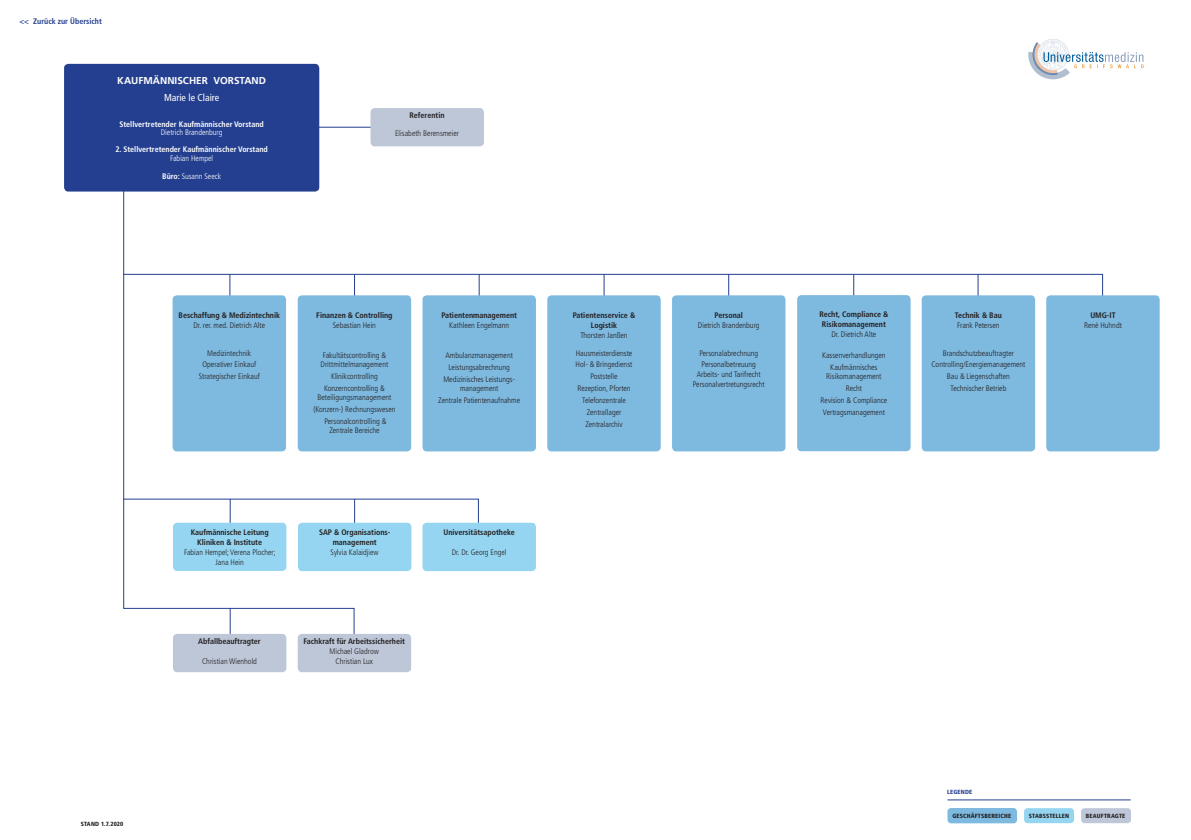
<style>
.page{position:relative;width:1191px;height:840px;background:#fff}
.page>*{position:absolute;margin:0;border:0;box-sizing:border-box;transform-origin:0 0}
.t1{font:700 10px "Frutiger LT Std";color:#fff}
.t2{font:condensed 10px "Frutiger LT Std";color:#fff}
.t3{font:300 condensed 8px/11.8px "Frutiger LT Std";color:#231f20;text-align:center}
.t4{font:700 condensed 8px/10px "Frutiger LT Std";color:#231f20;text-align:center}
.t5{font:700 condensed 8px "Frutiger LT Std";color:#fff}
.t6{font:300 condensed 8px/17.5px "Frutiger LT Std";color:#fff;text-align:center}
.t7{font:700 condensed 8px "Frutiger LT Std";color:#243f8f}
.t8{font:900 condensed 6px "Frutiger LT Std";letter-spacing:.03em;color:#231f20}
.t9{font:900 condensed 6px "Frutiger LT Std";letter-spacing:.03em;color:#243f8f}
.s1{font-weight:700}
</style>
<div class="page">
<svg style="left:355px;top:273px;width:748px;height:28px"></svg>
<svg style="left:1028px;top:39px;width:115px;height:40px"></svg>
<div style="left:64px;top:64px;width:255px;height:127px;background:#243f8f;border-radius:4px"></div>
<div style="left:1024px;top:807px;width:50px;height:15px;background:#95d5f1;border-radius:4px"></div>
<div style="left:1081px;top:807px;width:50px;height:15px;background:#bdc7d8;border-radius:4px"></div>
<div style="left:947px;top:807px;width:70px;height:15px;background:#7eb9df;border-radius:4px"></div>
<hr style="left:947px;top:799px;width:183px;height:1px;background:#243f8f">
<div style="left:672px;top:295px;width:113px;height:156px;background:#7eb9df;border-radius:4px"></div>
<div style="left:298px;top:295px;width:113px;height:156px;background:#7eb9df;border-radius:4px"></div>
<div style="left:422px;top:295px;width:114px;height:156px;background:#7eb9df;border-radius:4px"></div>
<div style="left:547px;top:295px;width:113px;height:156px;background:#7eb9df;border-radius:4px"></div>
<div style="left:921px;top:295px;width:114px;height:156px;background:#7eb9df;border-radius:4px"></div>
<div style="left:1046px;top:295px;width:113px;height:156px;background:#7eb9df;border-radius:4px"></div>
<div style="left:797px;top:295px;width:113px;height:156px;background:#7eb9df;border-radius:4px"></div>
<svg style="left:123px;top:178px;width:232px;height:455px"></svg>
<svg style="left:123px;top:498px;width:356px;height:27px"></svg>
<svg style="left:230px;top:608px;width:1px;height:25px"></svg>
<div style="left:298px;top:522px;width:113px;height:48px;background:#95d5f1;border-radius:4px"></div>
<div style="left:422px;top:522px;width:114px;height:48px;background:#95d5f1;border-radius:4px"></div>
<div style="left:173px;top:522px;width:113px;height:48px;background:#95d5f1;border-radius:4px"></div>
<hr style="left:318px;top:127px;width:53px;height:1px;background:#243f8f">
<div style="left:370px;top:108px;width:114px;height:38px;background:#bdc7d8;border-radius:4px"></div>
<div style="left:298px;top:633px;width:113px;height:38px;background:#bdc7d8;border-radius:4px"></div>
<div style="left:173px;top:633px;width:113px;height:38px;background:#bdc7d8;border-radius:4px"></div>
<p class="t7" style="left:20px;top:17px;width:84px">&lt;&lt; Zurück zur Übersicht</p>
<p class="t1" style="left:117px;top:75px;width:149px">KAUFMÄNNISCHER VORSTAND</p>
<p class="t2" style="left:164px;top:92px;width:57px">Marie le Claire</p>
<p class="t5" style="left:119px;top:119px;width:146px">Stellvertretender Kaufmännischer Vorstand</p>
<p class="t6" style="left:161px;top:124px;width:63px">Dietrich Brandenburg</p>
<p class="t5" style="left:115px;top:145px;width:154px">2. Stellvertretender Kaufmännischer Vorstand</p>
<p class="t6" style="left:162px;top:149px;width:60px">Fabian Hempel<br><span class="s1">Büro:</span> Susann Seeck</p>
<p class="t4" style="left:409px;top:110px;width:37px">Referentin</p>
<p class="t3" style="left:395px;top:127px;width:65px">Elisabeth Berensmeier</p>
<p class="t4" style="left:178px;top:309px;width:103px">Beschaffung &amp; Medizintechnik</p>
<p class="t3" style="left:193px;top:319px;width:73px">Dr. rer. med. Dietrich Alte</p>
<p class="t3" style="left:199px;top:347px;width:62px">Medizintechnik<br>Operativer Einkauf<br>Strategischer Einkauf</p>
<p class="t4" style="left:316px;top:309px;width:78px">Finanzen &amp; Controlling</p>
<p class="t3" style="left:333px;top:319px;width:45px">Sebastian Hein</p>
<p class="t3" style="left:321px;top:351px;width:69px;line-height:9px;text-align:left">Fakultätscontrolling &amp;<br>Drittmittelmanagement</p>
<p class="t3" style="left:324px;top:370px;width:62px">Klinikcontrolling<br>Konzerncontrolling &amp;</p>
<p class="t3" style="left:313px;top:391px;width:84px">Beteiligungsmanagement (Konzern-) Rechnungswesen<br>Personalcontrolling &amp;</p>
<p class="t3" style="left:329px;top:424px;width:52px">Zentrale Bereiche</p>
<p class="t4" style="left:441px;top:309px;width:77px">Patientenmanagement</p>
<p class="t3" style="left:449px;top:319px;width:61px">Kathleen Engelmann</p>
<p class="t3" style="left:443px;top:349px;width:73px">Ambulanzmanagement<br>Leistungsabrechnung<br>Medizinisches Leistungs-</p>
<p class="t3" style="left:438px;top:382px;width:83px">management<br>Zentrale Patientenaufnahme</p>
<p class="t4" style="left:191px;top:527px;width:79px">Kaufmännische Leitung<br>Kliniken &amp; Institute</p>
<p class="t3" style="left:184px;top:547px;width:93px;line-height:10px">Fabian Hempel; Verena Plocher;<br>Jana Hein</p>
<p class="t4" style="left:198px;top:636px;width:64px">Abfallbeauftragter</p>
<p class="t3" style="left:202px;top:655px;width:56px">Christian Wienhold</p>
<p class="t4" style="left:319px;top:527px;width:73px">SAP &amp; Organisations&shy;management</p>
<p class="t3" style="left:330px;top:546px;width:50px">Sylvia Kalaidjiew</p>
<p class="t4" style="left:303px;top:636px;width:103px">Fachkraft für Arbeitssicherheit</p>
<p class="t3" style="left:329px;top:646px;width:51px;line-height:10px">Michael Gladrow<br>Christian Lux</p>
<p class="t4" style="left:443px;top:527px;width:73px">Universitätsapotheke</p>
<p class="t3" style="left:452px;top:546px;width:56px">Dr. Dr. Georg Engel</p>
<p class="t4" style="left:573px;top:309px;width:64px">Patientenservice &amp;<br>Logistik</p>
<p class="t3" style="left:580px;top:329px;width:49px">Thorsten Janßen</p>
<p class="t3" style="left:575px;top:347px;width:58px">Hausmeisterdienste<br>Hol- &amp; Bringedienst<br>Poststelle<br>Rezeption, Pforten<br>Telefonzentrale<br>Zentrallager<br>Zentralarchiv</p>
<p class="t8" style="left:81px;top:820px;width:44px">STAND 1.7.2020</p>
<p class="t4" style="left:714px;top:309px;width:30px">Personal</p>
<p class="t3" style="left:698px;top:319px;width:63px">Dietrich Brandenburg</p>
<p class="t3" style="left:699px;top:347px;width:60px;text-align:left">Personalabrechnung<br>Personalbetreuung</p>
<p class="t3" style="left:693px;top:369px;width:73px;line-height:10px">Arbeits- und Tarifrecht<br>Personalvertretungsrecht</p>
<p class="t4" style="left:819px;top:309px;width:70px">Recht, Compliance &amp;<br>Risikomanagement</p>
<p class="t3" style="left:831px;top:328px;width:46px">Dr. Dietrich Alte</p>
<p class="t3" style="left:822px;top:349px;width:65px">Kassenverhandlungen<br>Kaufmännisches</p>
<p class="t3" style="left:820px;top:370px;width:68px">Risikomanagement<br>Recht<br>Revision &amp; Compliance<br>Vertragsmanagement</p>
<p class="t4" style="left:955px;top:309px;width:48px">Technik &amp; Bau</p>
<p class="t3" style="left:957px;top:319px;width:44px">Frank Petersen</p>
<p class="t3" style="left:931px;top:347px;width:96px">Brandschutzbeauftragter<br>Controlling/Energiemanagement<br>Bau &amp; Liegenschaften<br>Technischer Betrieb</p>
<p class="t4" style="left:1090px;top:309px;width:23px">UMG-IT</p>
<p class="t3" style="left:1084px;top:319px;width:39px">René Huhndt</p>
<p class="t9" style="left:947px;top:788px;width:27px">LEGENDE</p>
<p class="t8" style="left:952px;top:811px;width:60px">GESCHÄFTSBEREICHE</p>
<p class="t8" style="left:1029px;top:811px;width:42px">STABSSTELLEN</p>
<p class="t8" style="left:1086px;top:811px;width:41px">BEAUFTRAGTE</p>
</div>
